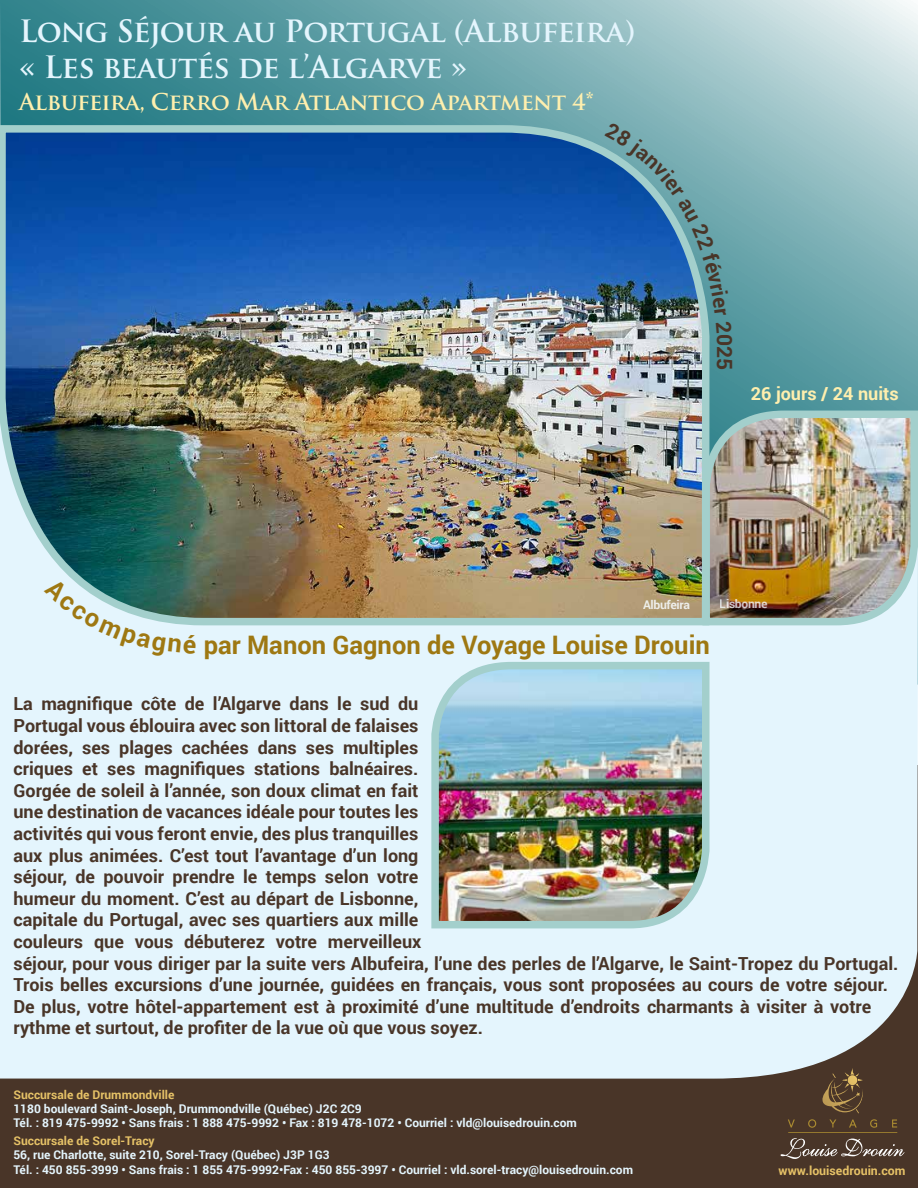
<style>
.page{position:relative;width:918px;height:1188px;background:#fff}
.page>*{position:absolute;margin:0;border:0;box-sizing:border-box;transform-origin:0 0}
.t1{font:700 30px/36px "Trajan Pro";letter-spacing:-.02em;color:#e4f5fd}
.t2{font:700 25.5px "Roboto";color:#9e7812}
.t3{font:700 22.5px "Trajan Pro";letter-spacing:-.02em;color:#ffefae}
.t4{font:700 21px "Roboto";color:#493528}
.t5{font:700 18px/21.6px "Roboto";color:#493528}
.t6{font:700 18px "Roboto";color:#ffefae}
.t7{font:700 12.3px "Roboto";color:#e6c267}
.t8{font:700 12px/14.4px "Roboto";color:#e4f5fd}
.t9{font:700 12px "Roboto";color:#e6c267}
.t10{font:700 12px "Roboto";letter-spacing:-.03em;color:#e4f5fd}
</style>
<div class="page">
<svg style="left:0;top:0;width:918px;height:351px;background:#76acb2"></svg>
<div style="left:0;top:766px;width:918px;height:422px;background:#493528"></div>
<svg style="left:713px;top:351px;width:205px;height:728px;background:#cce1e8"></svg>
<img style="left:0;top:121px;width:713px;height:958px">
<img style="left:699px;top:407px;width:219px;height:222px">
<img style="left:428px;top:658px;width:285px;height:274px">
<svg style="left:788px;top:1119px;width:109px;height:9px"></svg>
<svg style="left:781px;top:1138px;width:124px;height:21px"></svg>
<svg style="left:821px;top:1068px;width:42px;height:45px"></svg>
<hr style="left:788px;top:1132px;width:109px;height:1px;background:#ab8c31">
<svg style="left:44px;top:578px;width:152px;height:78px;background:#aeccce"></svg>
<svg style="left:605px;top:122px;width:127px;height:211px;background:#578ca9"></svg>
<h1 class="t1" style="left:19px;top:14px;width:618px">Long Séjour au Portugal (Albufeira) « Les beautés de l’Algarve »</h1>
<p class="t3" style="left:19px;top:88px;width:576px">Albufeira, Cerro Mar Atlantico Apartment 4*</p>
<p class="t4" style="left:739px;top:334px;width:38px;rotate:90deg">025</p>
<p class="t6" style="left:751px;top:381px;width:149px">26 jours / 24 nuits</p>
<p class="t10" style="left:643px;top:596px;width:48px">Albufeira</p>
<p class="t10" style="left:720px;top:596px;width:49px">Lisbonne</p>
<h2 class="t2" style="left:204px;top:627px;width:508px">par Manon Gagnon de Voyage Louise Drouin</h2>
<p class="t5" style="left:14px;top:692px;width:886px">La magnifique côte de l’Algarve dans le sud du<br>Portugal vous éblouira avec son littoral de falaises<br>dorées, ses plages cachées dans ses multiples<br>criques et ses magnifiques stations balnéaires.<br>Gorgée de soleil à l’année, son doux climat en fait<br>une destination de vacances idéale pour toutes les<br>activités qui vous feront envie, des plus tranquilles<br>aux plus animées. C’est tout l’avantage d’un long<br>séjour, de pouvoir prendre le temps selon votre<br>humeur du moment. C’est au départ de Lisbonne,<br>capitale du Portugal, avec ses quartiers aux mille<br>couleurs que vous débuterez votre merveilleux<br>séjour, pour vous diriger par la suite vers Albufeira, l’une des perles de l’Algarve, le Saint-Tropez du Portugal.<br>Trois belles excursions d’une journée, guidées en français, vous sont proposées au cours de votre séjour.<br>De plus, votre hôtel-appartement est à proximité d’une multitude d’endroits charmants à visiter à votre rythme et surtout, de profiter de la vue où que vous soyez.</p>
<p class="t9" style="left:13px;top:1086px;width:163px">Succursale de Drummondville</p>
<p class="t8" style="left:13px;top:1101px;width:565px">1180 boulevard Saint-Joseph, Drummondville (Québec) J2C 2C9<br>Tél. : 819 475‑9992 • Sans frais : 1 888 475‑9992 • Fax : 819 478‑1072 • Courriel : vld@louisedrouin.com</p>
<p class="t9" style="left:13px;top:1132px;width:143px">Succursale de Sorel‑Tracy</p>
<p class="t8" style="left:13px;top:1147px;width:621px">56, rue Charlotte, suite 210, Sorel‑Tracy (Québec) J3P 1G3<br>Tél. : 450 855‑3999 • Sans frais : 1 855 475‑9992•Fax : 450 855‑3997 • Courriel : vld.sorel‑tracy@louisedrouin.com</p>
<p class="t7" style="left:779px;top:1162px;width:128px">www.louisedrouin.com</p>
</div>
